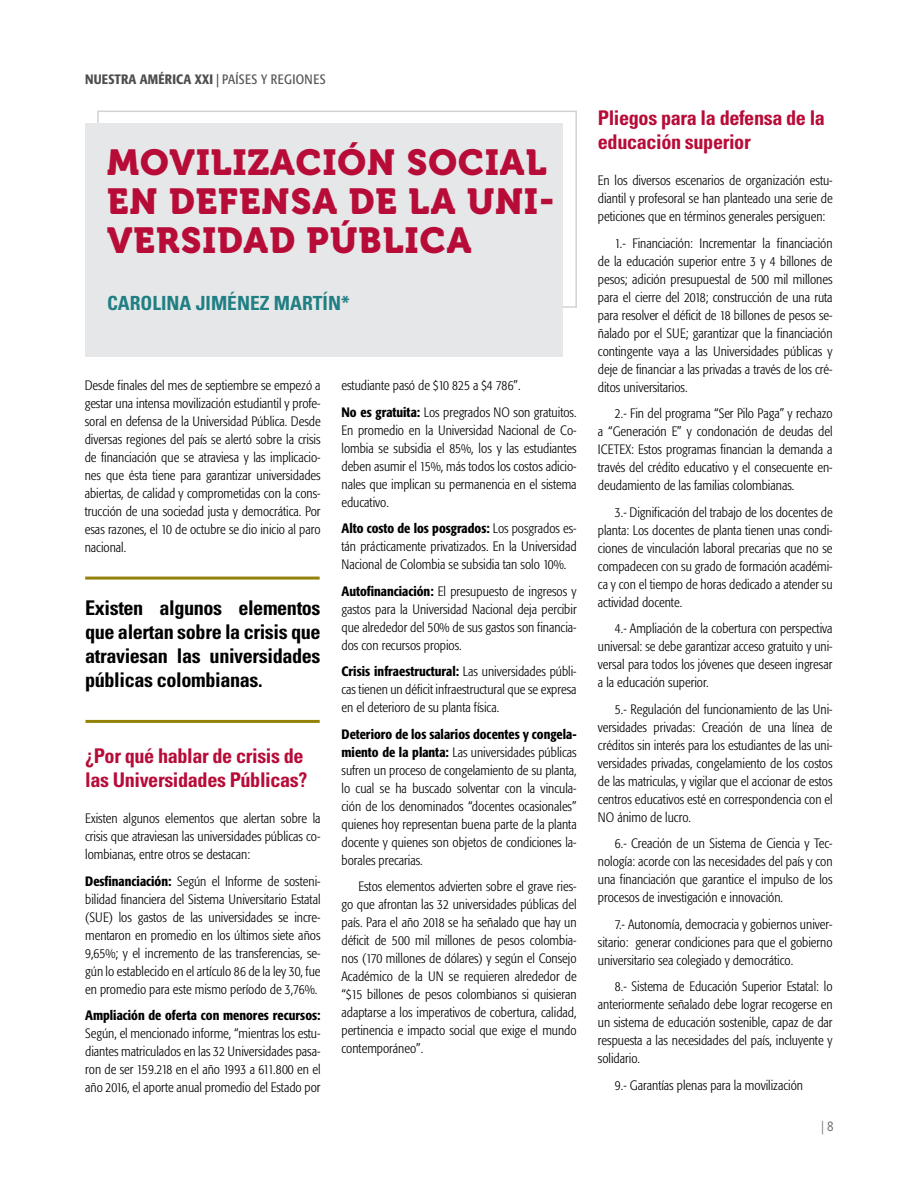
<style>
.page{position:relative;width:918px;height:1188px;background:#fff}
.page>*{position:absolute;margin:0;border:0;box-sizing:border-box;transform-origin:0 0}
.t1{font:36px/39px "Museo 900";letter-spacing:.03em;color:#b70c38}
.t2{font:700 condensed 20.25px/24px "Univers LT Std";letter-spacing:-.02em;color:#000;text-align:justify}
.t3{font:700 condensed 20.25px/24px "Univers LT Std";letter-spacing:-.02em;color:#b70c38}
.t4{font:700 condensed 19.5px "Univers LT Std";color:#207f83}
.t5{font:300 condensed 13.5px/18px "Formata";color:#000;text-align:justify}
.t6{font:500 condensed 13.5px "Formata";color:#000}
.t7{font:500 condensed 13.5px "Formata";letter-spacing:.02em;color:#4d4d4f}
.t8{font:300 condensed 13.5px "Frutiger LT Std";color:#58595b}
.s1{font-weight:400}
.s2{font-weight:400;color:#58595b}
.s3{font-weight:500}
</style>
<div class="page">
<hr style="left:85px;top:577px;width:235px;height:3px;background:#938207">
<hr style="left:86px;top:720px;width:234px;height:3px;background:#938207">
<div style="left:97px;top:111px;width:480px;height:197px;border:2px solid #d1d3d4"></div>
<div style="left:85px;top:123px;width:478px;height:234px;background:#e6e7e8"></div>
<p class="t7" style="left:85px;top:71px;width:242px">NUESTRA AMÉRICA XXI <span class="s1">|</span> <span class="s2">PAÍSES Y REGIONES</span></p>
<h1 class="t1" style="left:107px;top:144px;width:449px">MOVILIZACIÓN SOCIAL<br>EN DEFENSA DE LA UNI-<br>VERSIDAD PÚBLICA</h1>
<h3 class="t4" style="left:107px;top:291px;width:244px">CAROLINA JIMÉNEZ MARTÍN*</h3>
<p class="t5" style="left:85px;top:377px;width:237px">Desde finales del mes de septiembre se empezó a gestar una intensa movilización estudiantil y profe&shy;soral en defensa de la Universidad Pública. Desde diversas regiones del país se alertó sobre la crisis de financiación que se atraviesa y las implicacio&shy;nes que ésta tiene para garantizar universidades abiertas, de calidad y comprometidas con la cons&shy;trucción de una sociedad justa y democrática. Por esas razones, el 10 de octubre se dio inicio al paro nacional.</p>
<h2 class="t2" style="left:85px;top:596px;width:237px">Existen algunos elementos que alertan sobre la crisis que atraviesan las universidades públicas colombianas.</h2>
<h2 class="t3" style="left:85px;top:744px;width:224px">¿Por qué hablar de crisis de las Universidades Públicas?</h2>
<p class="t5" style="left:85px;top:810px;width:237px">Existen algunos elementos que alertan sobre la crisis que atraviesan las universidades públicas co&shy;lombianas, entre otros se destacan:</p>
<p class="t5" style="left:85px;top:872px;width:237px"><span class="s3">Desfinanciación:</span> Según el Informe de sosteni&shy;bilidad financiera del Sistema Universitario Estatal (SUE) los gastos de las universidades se incre&shy;mentaron en promedio en los últimos siete años 9,65%; y el incremento de las transferencias, se&shy;gún lo establecido en el artículo 86 de la ley 30, fue en promedio para este mismo período de 3,76%.</p>
<p class="t6" style="left:85px;top:1007px;width:237px">Ampliación de oferta con menores recursos:</p>
<p class="t5" style="left:85px;top:1025px;width:237px">Según, el mencionado informe, “mientras los estu&shy;diantes matriculados en las 32 Universidades pasa&shy;ron de ser 159.218 en el año 1993 a 611.800 en el año 2016, el aporte anual promedio del Estado por</p>
<p class="t5" style="left:342px;top:372px;width:237px;line-height:26.5px">estudiante pasó de $10 825 a $4 786”.<br><span class="s3">No es gratuita:</span> Los pregrados NO son gratuitos.</p>
<p class="t5" style="left:342px;top:421px;width:237px">En promedio en la Universidad Nacional de Co&shy;lombia se subsidia el 85%, los y las estudiantes deben asumir el 15%, más todos los costos adicio&shy;nales que implican su permanencia en el sistema educativo.</p>
<p class="t5" style="left:342px;top:520px;width:237px"><span class="s3">Alto costo de los posgrados:</span> Los posgrados es&shy;tán prácticamente privatizados. En la Universidad Nacional de Colombia se subsidia tan solo 10%.</p>
<p class="t5" style="left:342px;top:582px;width:237px"><span class="s3">Autofinanciación:</span> El presupuesto de ingresos y gastos para la Universidad Nacional deja percibir que alrededor del 50% de sus gastos son financia&shy;dos con recursos propios.</p>
<p class="t5" style="left:342px;top:663px;width:237px"><span class="s3">Crisis infraestructural:</span> Las universidades públi&shy;cas tienen un déficit infraestructural que se expresa en el deterioro de su planta física.</p>
<p class="t5" style="left:342px;top:725px;width:237px"><span class="s3">Deterioro de los salarios docentes y congela&shy;miento de la planta:</span> Las universidades públicas sufren un proceso de congelamiento de su planta, lo cual se ha buscado solventar con la vincula&shy;ción de los denominados “docentes ocasionales” quienes hoy representan buena parte de la planta docente y quienes son objetos de condiciones la&shy;borales precarias.</p>
<p class="t5" style="left:342px;top:878px;width:237px;text-indent:17px">Estos elementos advierten sobre el grave ries&shy;go que afrontan las 32 universidades públicas del país. Para el año 2018 se ha señalado que hay un déficit de 500 mil millones de pesos colombia&shy;nos (170 millones de dólares) y según el Consejo Académico de la UN se requieren alrededor de “$15 billones de pesos colombianos si quisieran adaptarse a los imperativos de cobertura, calidad, pertinencia e impacto social que exige el mundo contemporáneo”.</p>
<h2 class="t3" style="left:598px;top:106px;width:229px">Pliegos para la defensa de la educación superior</h2>
<p class="t5" style="left:598px;top:172px;width:236px">En los diversos escenarios de organización estu&shy;diantil y profesoral se han planteado una serie de peticiones que en términos generales persiguen:</p>
<p class="t5" style="left:598px;top:234px;width:236px;text-indent:17px">1.- Financiación: Incrementar la financiación de la educación superior entre 3 y 4 billones de pesos; adición presupuestal de 500 mil millones para el cierre del 2018; construcción de una ruta para resolver el déficit de 18 billones de pesos se&shy;ñalado por el SUE; garantizar que la financiación contingente vaya a las Universidades públicas y deje de financiar a las privadas a través de los cré&shy;ditos universitarios.</p>
<p class="t5" style="left:598px;top:405px;width:236px;text-indent:17px">2.- Fin del programa “Ser Pilo Paga” y rechazo a “Generación E” y condonación de deudas del ICETEX: Estos programas financian la demanda a través del crédito educativo y el consecuente en&shy;deudamiento de las familias colombianas.</p>
<p class="t5" style="left:598px;top:503px;width:236px;text-indent:17px">3.- Dignificación del trabajo de los docentes de planta: Los docentes de planta tienen unas condi&shy;ciones de vinculación laboral precarias que no se compadecen con su grado de formación académi&shy;ca y con el tiempo de horas dedicado a atender su actividad docente.</p>
<p class="t5" style="left:598px;top:620px;width:236px;text-indent:17px">4.- Ampliación de la cobertura con perspectiva universal: se debe garantizar acceso gratuito y uni&shy;versal para todos los jóvenes que deseen ingresar a la educación superior.</p>
<p class="t5" style="left:598px;top:700px;width:236px;text-indent:17px">5.- Regulación del funcionamiento de las Uni&shy;versidades privadas: Creación de una línea de créditos sin interés para los estudiantes de las uni&shy;versidades privadas, congelamiento de los costos de las matriculas, y vigilar que el accionar de estos centros educativos esté en correspondencia con el NO ánimo de lucro.</p>
<p class="t5" style="left:598px;top:835px;width:236px;text-indent:17px">6.- Creación de un Sistema de Ciencia y Tec&shy;nología: acorde con las necesidades del país y con una financiación que garantice el impulso de los procesos de investigación e innovación.</p>
<p class="t5" style="left:598px;top:915px;width:236px;text-indent:17px">7.- Autonomía, democracia y gobiernos univer&shy;sitario: generar condiciones para que el gobierno universitario sea colegiado y democrático.</p>
<p class="t5" style="left:598px;top:978px;width:236px;text-indent:17px">8.- Sistema de Educación Superior Estatal: lo anteriormente señalado debe lograr recogerse en un sistema de educación sostenible, capaz de dar respuesta a las necesidades del país, incluyente y solidario.</p>
<p class="t5" style="left:615px;top:1076px;width:190px">9.- Garantías plenas para la movilización</p>
<p class="t8" style="left:821px;top:1118px;width:14px">| 8</p>
</div>
